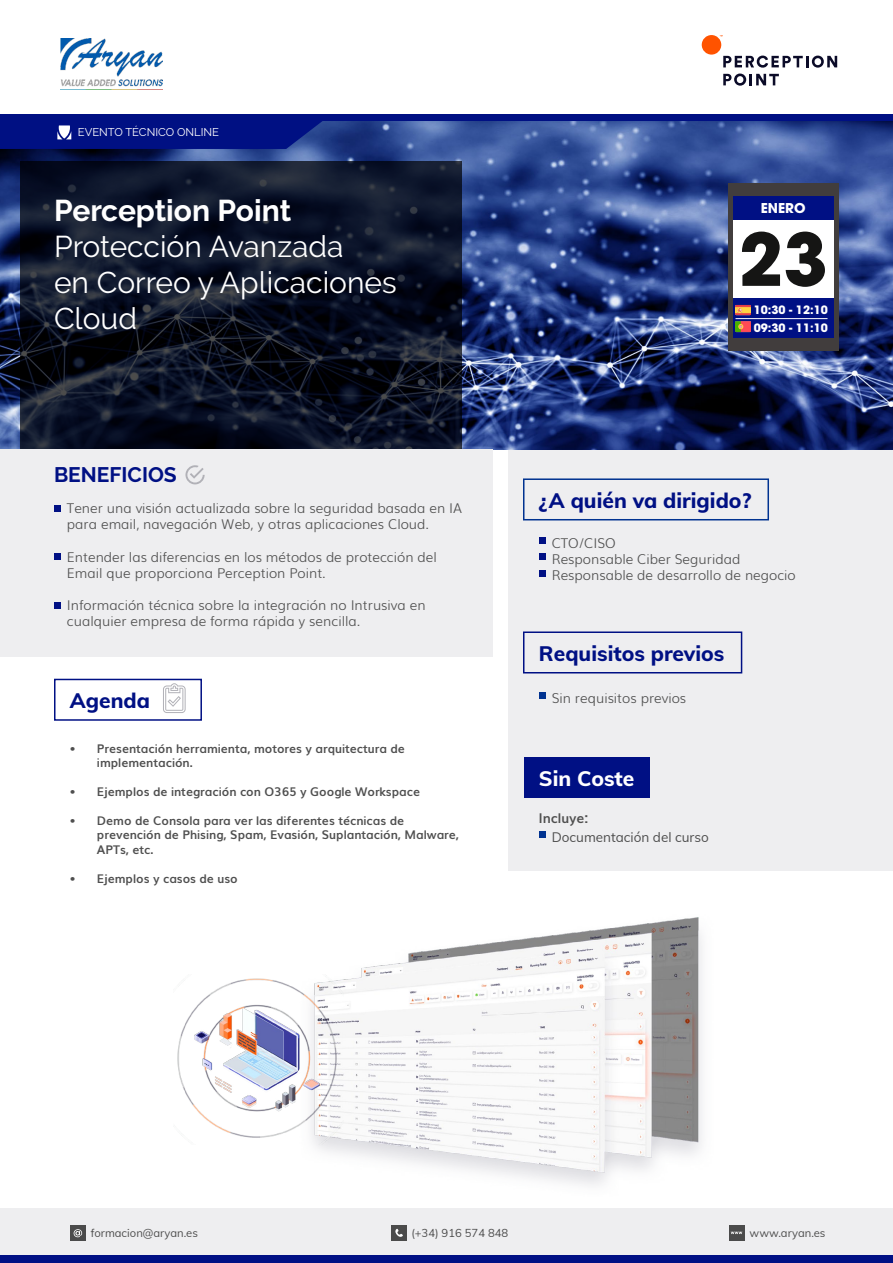
<style>
.page{position:relative;width:893px;height:1263px;background:#fff}
.page>*{position:absolute;margin:0;border:0;box-sizing:border-box;transform-origin:0 0}
.t1{font:700 72px "ITC Avant Garde Pro";color:#151514}
.t2{font:30px/36px "Raleway";color:#fff}
.t3{font:700 30px "Raleway";color:#fff}
.t4{font:800 21px "Muli";color:#001084}
.t5{font:700 21px "Raleway";color:#001084}
.t6{font:800 21px "Muli";color:#fff}
.t7{font:300 13.5px/16.2px "Muli";color:#4f4f4f}
.t8{font:13.5px "Muli";color:#4f4f4f}
.t9{font:700 13.5px "Muli";color:#4f4f4f}
.t10{font:700 13.5px "ITC Avant Garde Pro";color:#fff}
.t11{font:700 12px/14.4px "Muli";color:#4f4f4f}
.t12{font:700 11.55px "ITC Avant Garde Pro";color:#fff}
.t13{font:11.25px "Muli";color:#4f4f4f}
.t14{font:11.25px "Raleway";color:#fff}
</style>
<div class="page">
<img style="left:0;top:120px;width:893px;height:330px">
<svg style="left:20px;top:162px;width:442px;height:288px"></svg>
<div style="left:508px;top:450px;width:385px;height:420px;background:#eeeef0"></div>
<div style="left:729px;top:183px;width:110px;height:168px;background:#413d3d"></div>
<div style="left:733px;top:291px;width:101px;height:46px;background:#001084"></div>
<div style="left:733px;top:196px;width:101px;height:28px;background:#001084"></div>
<div style="left:733px;top:220px;width:101px;height:77px;background:#fff"></div>
<svg style="left:163px;top:683px;width:23px;height:30px"></svg>
<div style="left:54px;top:679px;width:148px;height:42px;border:2px solid #001084"></div>
<div style="left:0;top:1209px;width:893px;height:54px;background:#eeeef0"></div>
<div style="left:0;top:1255px;width:893px;height:8px;background:#001084"></div>
<div style="left:391px;top:1225px;width:16px;height:16px;background:#4b4b4b"></div>
<svg style="left:395px;top:1228px;width:8px;height:9px"></svg>
<div style="left:70px;top:1225px;width:16px;height:16px;background:#4b4b4b"></div>
<svg style="left:74px;top:1229px;width:8px;height:8px"></svg>
<div style="left:729px;top:1225px;width:15px;height:16px;background:#4b4b4b"></div>
<svg style="left:731px;top:1231px;width:11px;height:3px"></svg>
<div style="left:523px;top:478px;width:246px;height:42px;border:2px solid #003290"></div>
<div style="left:539px;top:537px;width:7px;height:7px;background:#001084"></div>
<div style="left:539px;top:554px;width:7px;height:6px;background:#001084"></div>
<div style="left:539px;top:570px;width:7px;height:7px;background:#001084"></div>
<div style="left:0;top:114px;width:893px;height:6px;background:#001083"></div>
<img style="left:61px;top:39px;width:102px;height:48px">
<svg style="left:0;top:120px;width:326px;height:29px"></svg>
<svg style="left:723px;top:74px;width:56px;height:12px"></svg>
<svg style="left:723px;top:56px;width:114px;height:12px"></svg>
<div style="left:702px;top:35px;width:19px;height:20px;background:#ff5300;border-radius:50%"></div>
<img style="left:735px;top:304px;width:16px;height:12px">
<img style="left:735px;top:319px;width:16px;height:14px">
<img style="left:315px;top:917px;width:387px;height:268px">
<img style="left:177px;top:975px;width:166px;height:169px">
<hr style="left:735px;top:318px;width:92px;height:1px;background:#fff">
<div style="left:0;top:450px;width:492px;height:207px;background:#eeeef0"></div>
<svg style="left:185px;top:465px;width:20px;height:19px"></svg>
<div style="left:54px;top:505px;width:7px;height:6px;background:#001084"></div>
<div style="left:54px;top:602px;width:7px;height:7px;background:#001084"></div>
<div style="left:54px;top:554px;width:7px;height:6px;background:#001084"></div>
<div style="left:524px;top:757px;width:125px;height:41px;background:#001084"></div>
<div style="left:523px;top:631px;width:219px;height:42px;border:2px solid #001084"></div>
<div style="left:539px;top:692px;width:7px;height:7px;background:#003290"></div>
<div style="left:539px;top:831px;width:7px;height:7px;background:#003290"></div>
<p class="t14" style="left:78px;top:126px;width:143px">EVENTO TÉCNICO ONLINE</p>
<h2 class="t3" style="left:54px;top:194px;width:239px">Perception Point</h2>
<h2 class="t2" style="left:54px;top:229px;width:344px">Protección Avanzada<br>en Correo y Aplicaciones<br>Cloud</h2>
<h3 class="t5" style="left:54px;top:463px;width:124px">BENEFICIOS</h3>
<p class="t7" style="left:67px;top:499px;width:397px">Tener una visión actualizada sobre la seguridad basada en IA para email, navegación Web, y otras aplicaciones Cloud.</p>
<p class="t7" style="left:67px;top:548px;width:371px">Entender las diferencias en los métodos de protección del<br>Email que proporciona Perception Point.</p>
<p class="t7" style="left:67px;top:596px;width:360px">Información técnica sobre la integración no Intrusiva en cualquier empresa de forma rápida y sencilla.</p>
<h3 class="t4" style="left:70px;top:685px;width:82px">Agenda</h3>
<p class="t11" style="left:97px;top:741px;width:310px;text-indent:-27px">• Presentación herramienta, motores y arquitectura de implementación.</p>
<p class="t11" style="left:70px;top:784px;width:352px">• Ejemplos de integración con O365 y Google Workspace</p>
<p class="t11" style="left:97px;top:813px;width:364px;text-indent:-27px">• Demo de Consola para ver las diferentes técnicas de prevención de Phising, Spam, Evasión, Suplantación, Malware,<br>APTs, etc.</p>
<p class="t11" style="left:70px;top:870px;width:169px">• Ejemplos y casos de uso</p>
<p class="t10" style="left:761px;top:199px;width:46px">ENERO</p>
<h1 class="t1" style="left:739px;top:211px;width:90px">23</h1>
<p class="t12" style="left:754px;top:302px;width:76px">10:30 - 12:10</p>
<p class="t12" style="left:754px;top:320px;width:76px">09:30 - 11:10</p>
<h3 class="t4" style="left:539px;top:485px;width:214px">¿A quién va dirigido?</h3>
<p class="t7" style="left:552px;top:534px;width:246px">CTO/CISO<br>Responsable Ciber Seguridad<br>Responsable de desarrollo de negocio</p>
<h3 class="t4" style="left:539px;top:638px;width:187px">Requisitos previos</h3>
<p class="t7" style="left:552px;top:689px;width:136px">Sin requisitos previos</p>
<h3 class="t6" style="left:539px;top:763px;width:97px">Sin Coste</h3>
<p class="t9" style="left:539px;top:807px;width:51px">Incluye:</p>
<p class="t8" style="left:552px;top:827px;width:159px">Documentación del curso</p>
<p class="t13" style="left:91px;top:1225px;width:109px">formacion@aryan.es</p>
<p class="t13" style="left:411px;top:1225px;width:98px">(+34) 916 574 848</p>
<p class="t13" style="left:750px;top:1225px;width:77px">www.aryan.es</p>
</div>
